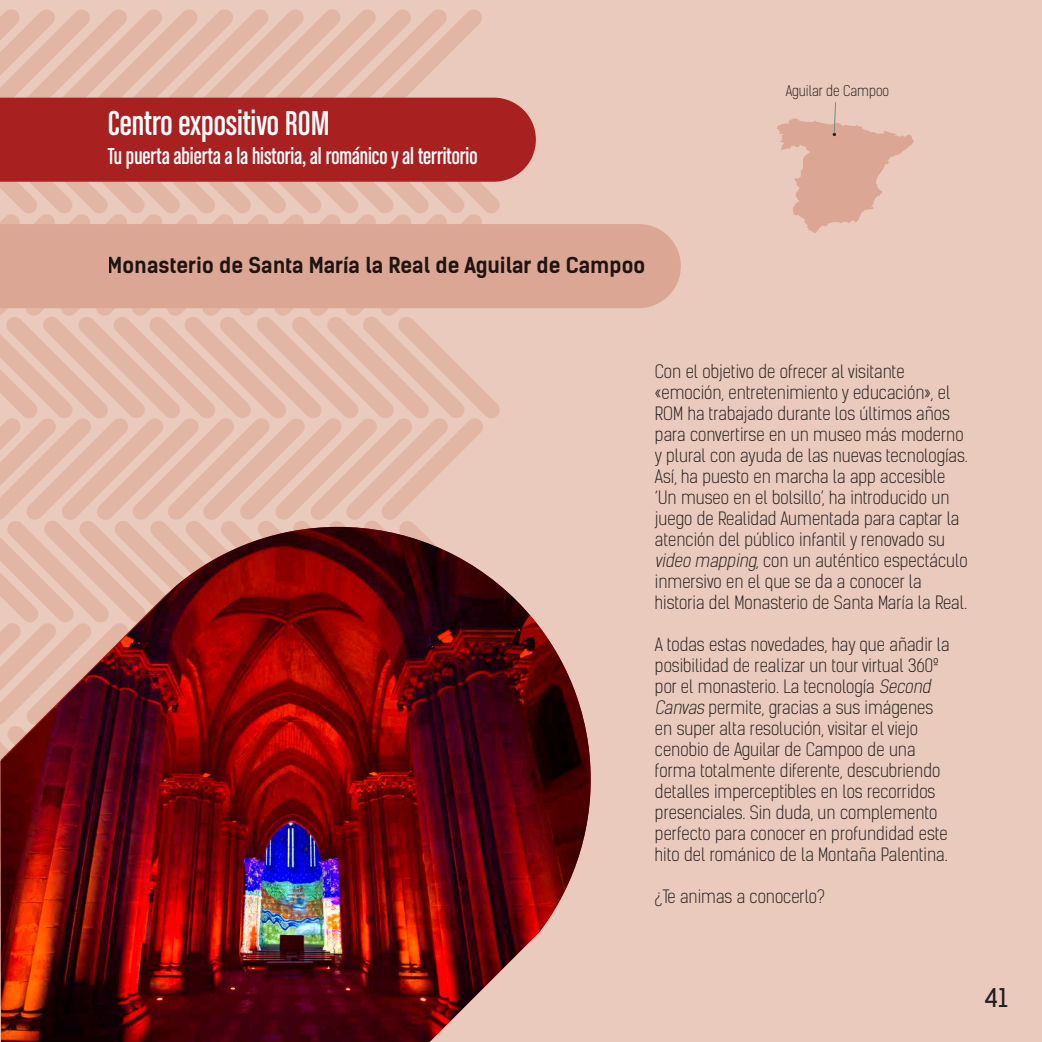
<style>
.page{position:relative;width:1042px;height:1042px;background:#eacabc}
.page>*{position:absolute;margin:0;border:0;box-sizing:border-box;transform-origin:0 0}
.t1{font:36.75px "Chalet Comprime Cologne Sixty";color:#fff}
.t2{font:24.5px "Chalet Comprime Cologne Sixty";color:#fff}
.t3{font:24.5px "Kelson Sans";color:#231f20}
.t4{font:700 21px "Kelson Sans";color:#231f20}
.t5{font:300 17.5px/21px "Kelson Sans";color:#231f20}
.t6{font:300 14px "Kelson Sans";color:#231f20}
.s1{font-style:italic}
</style>
<div class="page">
<svg style="left:0;top:9px;width:500px;height:1024px"></svg>
<svg style="left:1px;top:502px;width:499px;height:25px"></svg>
<img style="left:1px;top:527px;width:590px;height:515px">
<div style="left:0;top:98px;width:536px;height:84px;background:#a92021"></div>
<div style="left:0;top:224px;width:681px;height:84px;background:#dba794"></div>
<svg style="left:777px;top:102px;width:137px;height:131px"></svg>
<h1 class="t1" style="left:108px;top:102px;width:223px">Centro expositivo ROM</h1>
<h2 class="t2" style="left:108px;top:143px;width:371px">Tu puerta abierta a la historia, al románico y al territorio</h2>
<p class="t6" style="left:786px;top:82px;width:105px">Aguilar de Campoo</p>
<p class="t4" style="left:108px;top:252px;width:539px">Monasterio de Santa María la Real de Aguilar de Campoo</p>
<p class="t5" style="left:655px;top:361px;width:314px">Con el objetivo de ofrecer al visitante «emoción, entretenimiento y educación», el ROM ha trabajado durante los últimos años para convertirse en un museo más moderno y plural con ayuda de las nuevas tecnologías.<br>Así, ha puesto en marcha la app accesible ‘Un museo en el bolsillo’, ha introducido un juego de Realidad Aumentada para captar la atención del público infantil y renovado su <span class="s1">video mapping,</span>con un auténtico espectáculo inmersivo en el que se da a conocer la historia del Monasterio de Santa María la Real.</p>
<p class="t5" style="left:655px;top:634px;width:296px">A todas estas novedades, hay que añadir la posibilidad de realizar un tour virtual 360º por el monasterio. La tecnología <span class="s1">Second Canvas</span> permite, gracias a sus imágenes en super alta resolución, visitar el viejo cenobio de Aguilar de Campoo de una forma totalmente diferente, descubriendo detalles imperceptibles en los recorridos presenciales. Sin duda, un complemento perfecto para conocer en profundidad este hito del románico de la Montaña Palentina.</p>
<p class="t5" style="left:655px;top:886px;width:171px">¿Te animas a conocerlo?</p>
<h2 class="t3" style="left:985px;top:982px;width:24px">41</h2>
</div>
